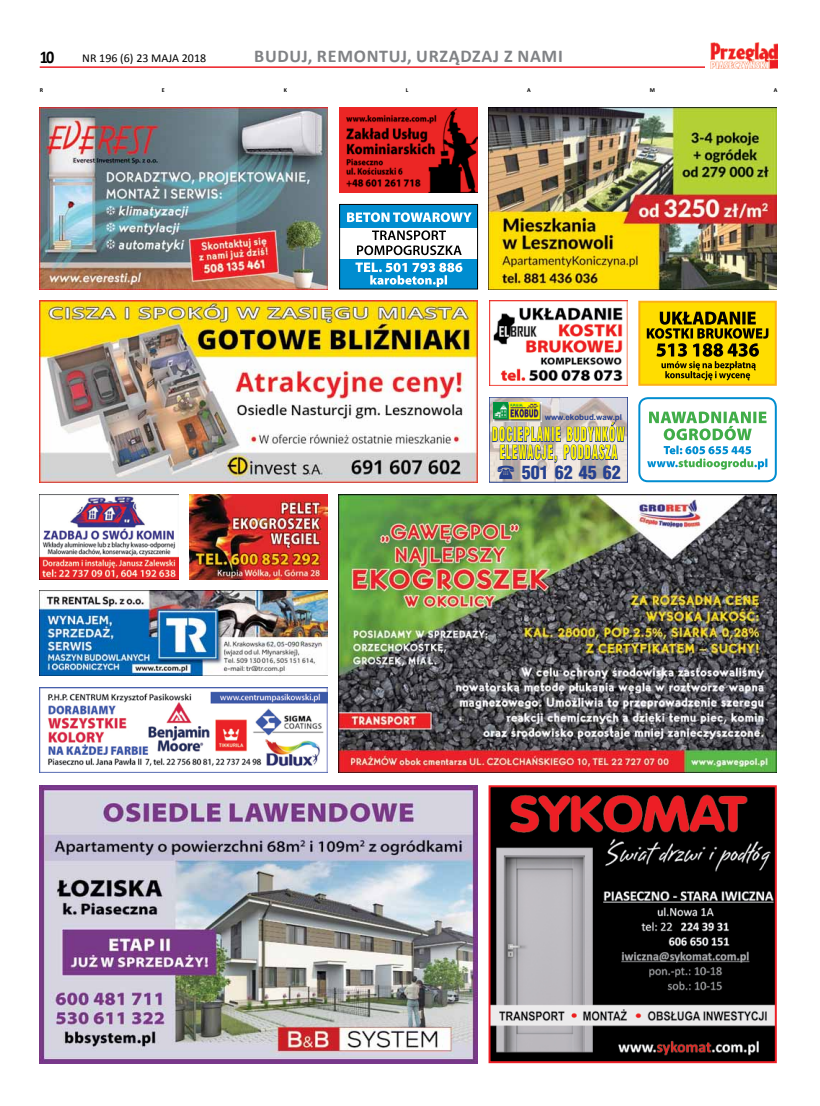
<style>
.page{position:relative;width:820px;height:1106px;background:#fff}
.page>*{position:absolute;margin:0;border:0;box-sizing:border-box;transform-origin:0 0}
.t1{font:900 19px/18px "Switzerland Cond";letter-spacing:.11em;color:#fff200;text-align:center;scale:.56 1}
.t2{font:700 18px "Calibri";letter-spacing:.04em;color:#808285}
.t3{font:900 18px "Switzerland Cond";color:#25408f}
.t4{font:700 18px "Calibri";color:#000;scale:.9 1}
.t5{font:12px "Calibri";color:#000}
.t6{font:700 8px "Arial";color:#25408f}
.t7{font:700 6px "Calibri";color:#000}
</style>
<div class="page">
<hr style="left:40px;top:66px;width:737px;height:2px;background:#ed1d24">
<div style="left:705px;top:42px;width:72px;height:26px;background:#fff"></div>
<img style="left:710px;top:42px;width:67px;height:26px">
<img style="left:40px;top:108px;width:288px;height:181px">
<img style="left:339px;top:108px;width:138px;height:85px">
<div style="left:339px;top:205px;width:138px;height:22px;background:#008dd0"></div>
<div style="left:339px;top:259px;width:138px;height:30px;background:#008dd0"></div>
<div style="left:339px;top:204px;width:138px;height:85px;border:1px solid #000"></div>
<svg style="left:357px;top:230px;width:104px;height:25px"></svg>
<svg style="left:347px;top:212px;width:124px;height:10px"></svg>
<svg style="left:355px;top:262px;width:107px;height:25px"></svg>
<img style="left:488px;top:108px;width:288px;height:181px">
<img style="left:40px;top:301px;width:437px;height:181px">
<img style="left:489px;top:301px;width:138px;height:85px">
<div style="left:489px;top:397px;width:138px;height:85px;border:1px solid #25408f"></div>
<div style="left:638px;top:301px;width:138px;height:85px;background:#fd0;border:2px solid #fcaf17"></div>
<svg style="left:646px;top:311px;width:122px;height:69px"></svg>
<div style="left:638px;top:397px;width:138px;height:85px;border:2px solid #008dd0;border-radius:9px"></div>
<svg style="left:647px;top:411px;width:120px;height:58px"></svg>
<img style="left:40px;top:591px;width:287px;height:85px">
<img style="left:40px;top:495px;width:138px;height:85px">
<img style="left:189px;top:495px;width:139px;height:85px">
<img style="left:40px;top:688px;width:287px;height:85px">
<img style="left:40px;top:785px;width:437px;height:278px">
<img style="left:491px;top:788px;width:282px;height:272px">
<div style="left:488px;top:785px;width:288px;height:278px;border:2px solid #ed1d24"></div>
<img style="left:338px;top:495px;width:438px;height:278px">
<svg style="left:491px;top:397px;width:134px;height:86px;background:#b1b1b3"></svg>
<p class="t4" style="left:40px;top:45px;width:17px">11</p>
<p class="t5" style="left:82px;top:51px;width:125px">NR 196 (6) 23 MAJA 2018</p>
<p class="t2" style="left:254px;top:45px;width:310px">BUDUJ, REMONTUJ, URZĄDZAJ Z NAMI</p>
<p class="t7" style="left:40px;top:86px;width:5px">R</p>
<p class="t7" style="left:162px;top:86px;width:4px">E</p>
<p class="t7" style="left:283px;top:86px;width:5px">K</p>
<p class="t7" style="left:405px;top:86px;width:4px">L</p>
<p class="t7" style="left:527px;top:86px;width:5px">A</p>
<p class="t7" style="left:649px;top:86px;width:7px">M</p>
<p class="t7" style="left:773px;top:86px;width:5px">A</p>
<p class="t6" style="left:544px;top:411px;width:79px">www.ekobud.waw.pl</p>
<p class="t1" style="left:492px;top:425px;width:238px">DOCIEPLANIE BUDYNKÓW<br>ELEWACJE, PODDASZA</p>
<p class="t3" style="left:521px;top:461px;width:100px">501 62 45 62</p>
</div>
